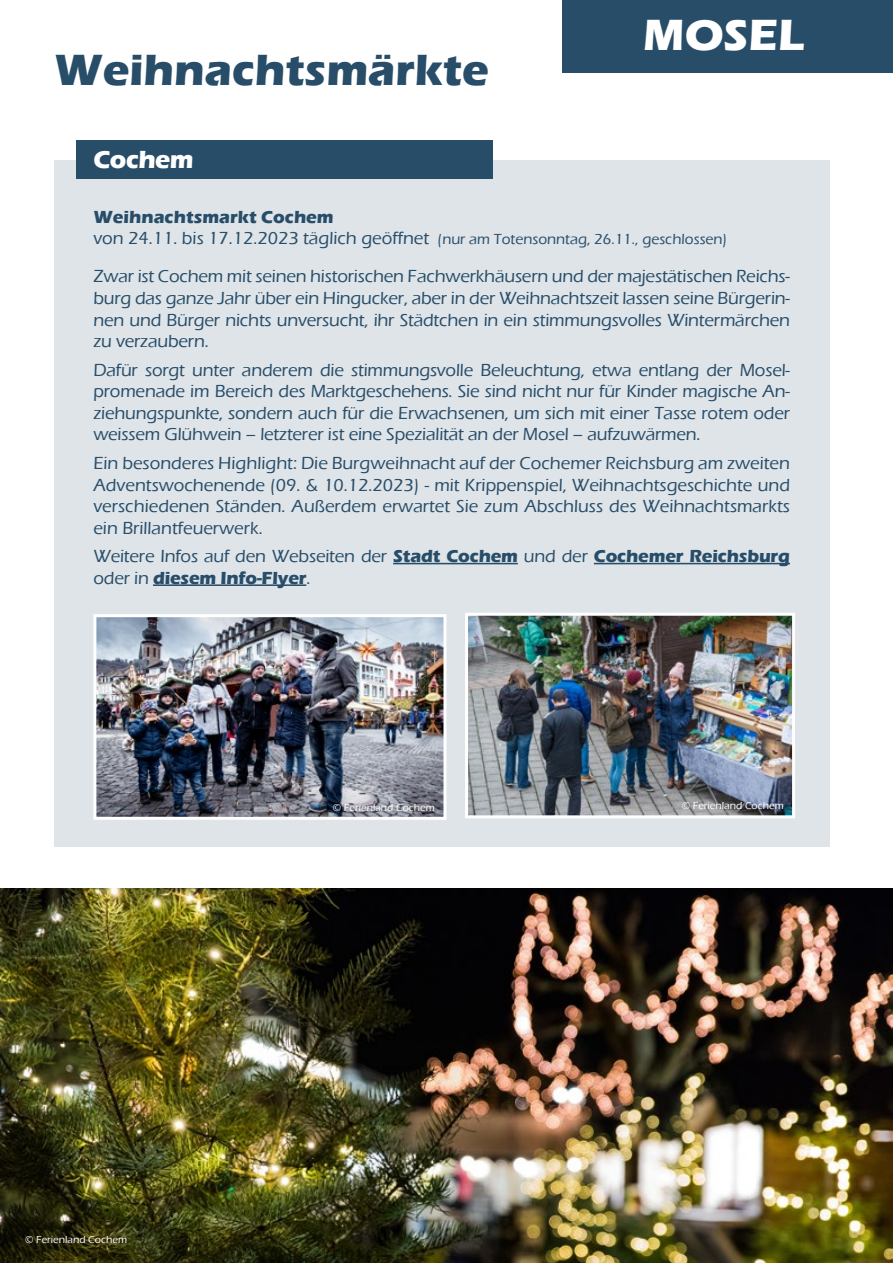
<style>
.page{position:relative;width:893px;height:1263px;background:#fff}
.page>*{position:absolute;margin:0;border:0;box-sizing:border-box;transform-origin:0 0}
.t1{font:700 45px "Eras ITC";color:#284d69}
.t2{font:700 45px "Eras ITC";color:#fff}
.t3{font:700 25.5px "Eras ITC";letter-spacing:-.02em;color:#fff}
.t4{font:500 18px/21.6px "Eras ITC";letter-spacing:-.01em;color:#284d69;text-align:justify}
.t5{font:700 18px/21.6px "Eras ITC";color:#284d69}
.t6{font:500 15px "Eras ITC";color:#284d69}
.t7{font:500 10.5px "Eras ITC";color:#fff}
.s1{font-size:18px}
.s2{font-weight:500}
</style>
<div class="page">
<div style="left:563px;top:0;width:330px;height:72px;background:#284d69"></div>
<div style="left:54px;top:160px;width:775px;height:686px;background:#dee4e8"></div>
<div style="left:76px;top:140px;width:417px;height:39px;background:#284d69"></div>
<img style="left:97px;top:618px;width:345px;height:198px">
<div style="left:93px;top:614px;width:353px;height:206px;border:3px solid #fff"></div>
<img style="left:469px;top:617px;width:322px;height:197px">
<div style="left:465px;top:613px;width:330px;height:205px;border:3px solid #fff"></div>
<hr style="left:393px;top:563px;width:125px;height:1px;background:#284d69">
<hr style="left:594px;top:563px;width:196px;height:1px;background:#284d69">
<hr style="left:153px;top:584px;width:153px;height:2px;background:#284d69">
<img style="left:0;top:888px;width:893px;height:375px">
<h1 class="t1" style="left:54px;top:44px;width:436px">Weihnachtsmärkte</h1>
<h2 class="t3" style="left:93px;top:145px;width:102px">Cochem</h2>
<h1 class="t2" style="left:643px;top:9px;width:163px">MOSEL</h1>
<p class="t5" style="left:93px;top:206px;width:242px">Weihnachtsmarkt Cochem</p>
<p class="t6" style="left:93px;top:231px;width:635px"><span class="s1">von 24.11. bis 17.12.2023 täglich geöffnet</span> (nur am Totensonntag, 26.11., geschlossen)</p>
<p class="t4" style="left:93px;top:266px;width:698px">Zwar ist Cochem mit seinen historischen Fachwerkhäusern und der majestätischen Reichs&shy;burg das ganze Jahr über ein Hingucker, aber in der Weihnachtszeit lassen seine Bürgerin&shy;nen und Bürger nichts unversucht, ihr Städtchen in ein stimmungsvolles Wintermärchen zu verzaubern.</p>
<p class="t4" style="left:93px;top:359px;width:698px">Dafür sorgt unter anderem die stimmungsvolle Beleuchtung, etwa entlang der Mosel&shy;promenade im Bereich des Marktgeschehens. Sie sind nicht nur für Kinder magische An&shy;ziehungspunkte, sondern auch für die Erwachsenen, um sich mit einer Tasse rotem oder weissem Glühwein – letzterer ist eine Spezialität an der Mosel – aufzuwärmen.</p>
<p class="t4" style="left:93px;top:452px;width:698px">Ein besonderes Highlight: Die Burgweihnacht auf der Cochemer Reichsburg am zweiten Adventswochenende (09. &amp; 10.12.2023) - mit Krippenspiel, Weihnachtsgeschichte und verschiedenen Ständen. Außerdem erwartet Sie zum Abschluss des Weihnachtsmarkts ein Brillantfeuerwerk.</p>
<p class="t5" style="left:93px;top:545px;width:698px"><span class="s2">Weitere Infos auf den Webseiten der</span> Stadt Cochem <span class="s2">und der</span> Cochemer Reichsburg <span class="s2">oder in</span> diesem Info-Flyer<span class="s2">.</span></p>
<p class="t7" style="left:25px;top:1234px;width:103px">© Ferienland Cochem</p>
<p class="t7" style="left:333px;top:802px;width:103px">© Ferienland Cochem</p>
<p class="t7" style="left:682px;top:799px;width:103px">© Ferienland Cochem</p>
</div>
